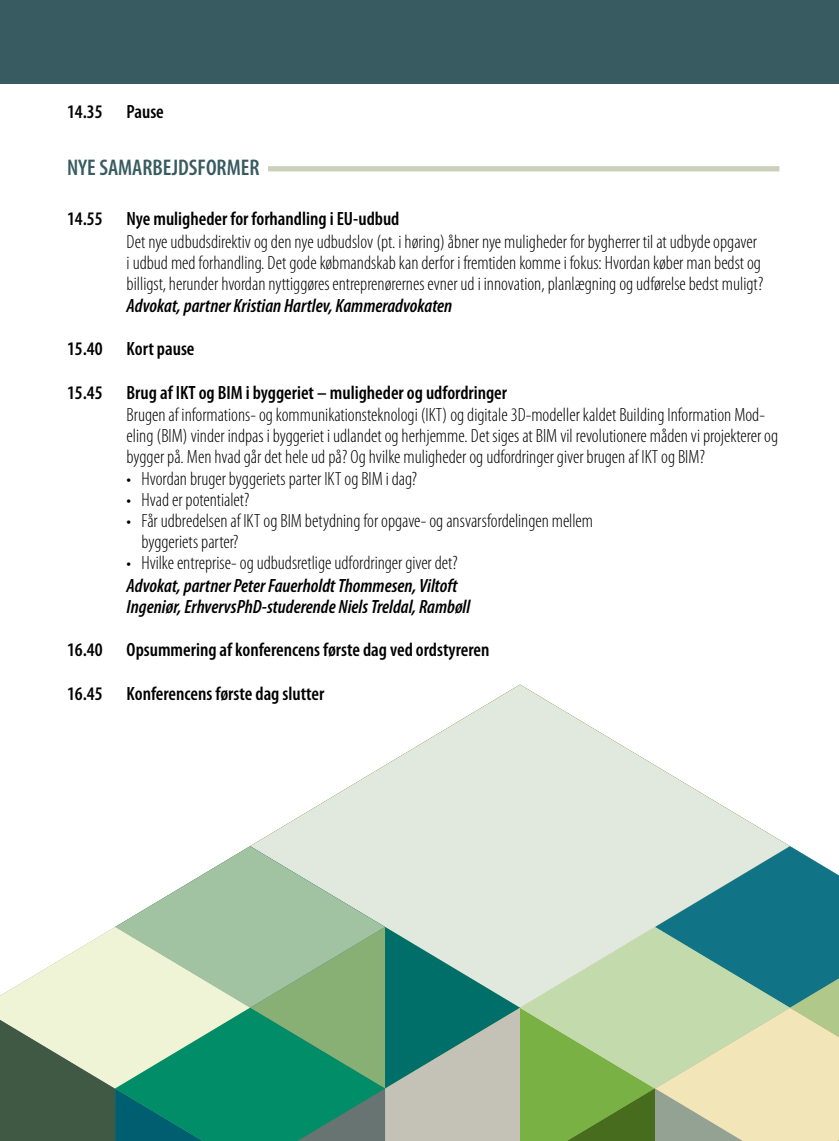
<style>
.page{position:relative;width:839px;height:1141px;background:#fff}
.page>*{position:absolute;margin:0;border:0;box-sizing:border-box;transform-origin:0 0}
.t1{font:600 condensed 22.75px "Myriad Pro";color:#385b61}
.t2{font:300 condensed 19.25px/21px "Myriad Pro";color:#000}
.t3{font:600 condensed 19.25px "Myriad Pro";color:#000}
.t4{font:italic 600 condensed 19.25px/21px "Myriad Pro";color:#000}
</style>
<div class="page">
<svg style="left:250px;top:685px;width:539px;height:161px;fill:#e1e9de"></svg>
<svg style="left:0;top:846px;width:838px;height:295px;background:#9cc0a6"></svg>
<div style="left:0;top:0;width:838px;height:83px;background:#385b61"></div>
<div style="left:268px;top:166px;width:511px;height:5px;background:#cbd0b9"></div>
<p class="t3" style="left:67px;top:99px;width:98px">14.35 Pause</p>
<p class="t1" style="left:67px;top:153px;width:194px">NYE SAMARBEJDSFORMER</p>
<p class="t3" style="left:67px;top:207px;width:334px">14.55 Nye muligheder for forhandling i EU-udbud</p>
<p class="t2" style="left:126px;top:231px;width:638px">Det nye udbudsdirektiv og den nye udbudslov (pt. i høring) åbner nye muligheder for bygherrer til at udbyde opgaver i udbud med forhandling. Det gode købmandskab kan derfor i fremtiden komme i fokus: Hvordan køber man bedst og billigst, herunder hvordan nyttiggøres entreprenørernes evner ud i innovation, planlægning og udførelse bedst muligt?</p>
<p class="t4" style="left:126px;top:295px;width:327px">Advokat, partner Kristian Hartlev, Kammeradvokaten</p>
<p class="t3" style="left:67px;top:337px;width:129px">15.40 Kort pause</p>
<p class="t3" style="left:67px;top:380px;width:441px">15.45 Brug af IKT og BIM i byggeriet – muligheder og udfordringer</p>
<p class="t2" style="left:126px;top:404px;width:653px">Brugen af informations- og kommunikationsteknologi (IKT) og digitale 3D-modeller kaldet Building Information Mod&shy;eling (BIM) vinder indpas i byggeriet i udlandet og herhjemme. Det siges at BIM vil revolutionere måden vi projekterer og bygger på. Men hvad går det hele ud på? Og hvilke muligheder og udfordringer giver brugen af IKT og BIM?</p>
<p class="t2" style="left:126px;top:468px;width:292px">• Hvordan bruger byggeriets parter IKT og BIM i dag?</p>
<p class="t2" style="left:126px;top:489px;width:124px">• Hvad er potentialet?</p>
<p class="t2" style="left:141px;top:511px;width:453px;text-indent:-15px">• Får udbredelsen af IKT og BIM betydning for opgave- og ansvarsfordelingen mellem byggeriets parter?</p>
<p class="t2" style="left:126px;top:553px;width:333px">• Hvilke entreprise- og udbudsretlige udfordringer giver det?</p>
<p class="t4" style="left:126px;top:575px;width:345px">Advokat, partner Peter Fauerholdt Thommesen, Viltoft<br>Ingeniør, ErhvervsPhD-studerende Niels Treldal, Rambøll</p>
<p class="t3" style="left:67px;top:638px;width:424px">16.40 Opsummering af konferencens første dag ved ordstyreren</p>
<p class="t3" style="left:67px;top:681px;width:259px">16.45 Konferencens første dag slutter</p>
</div>
